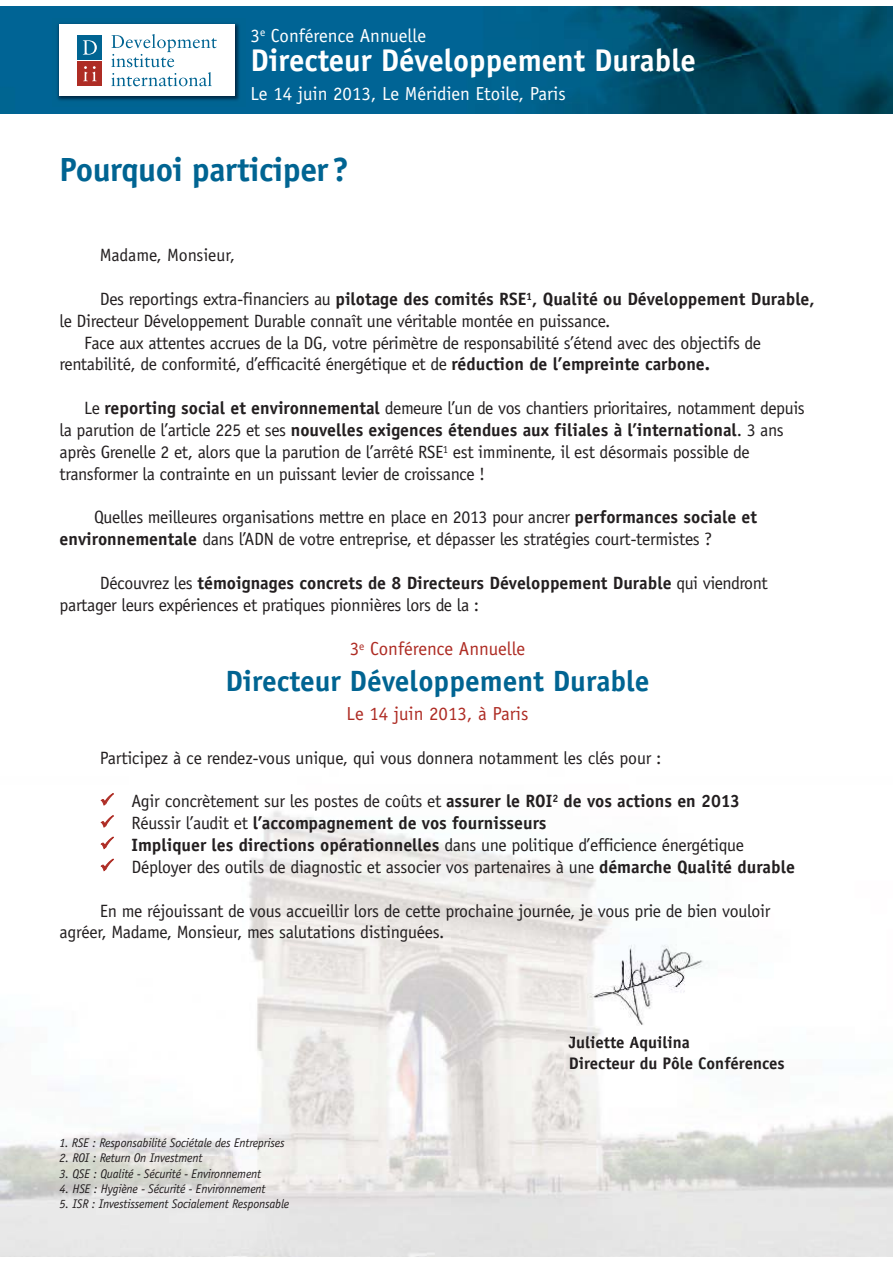
<style>
.page{position:relative;width:893px;height:1263px;background:#fff}
.page>*{position:absolute;margin:0;border:0;box-sizing:border-box;transform-origin:0 0}
.t1{font:700 33.6px "Officina Sans";letter-spacing:-.015em;color:#006492}
.t2{font:700 31.5px "Officina Sans";color:#fff}
.t3{font:700 29.4px "Officina Sans";color:#006492}
.t4{font:18.9px "Officina Sans";color:#fff}
.t5{font:18.9px "Officina Sans";color:#ae2c24}
.t6{font:17.85px/21.9px "Officina Sans";letter-spacing:-.02em;color:#231f20}
.t7{font:700 17.85px "Officina Sans";color:#231f20}
.t8{font:700 16.8px/21px "Officina Sans";color:#231f20}
.t9{font:italic 12.6px "Officina Sans";letter-spacing:-.015em;color:#231f20}
.s1{font-weight:400}
.s2{font-weight:700}
</style>
<div class="page">
<img style="left:0;top:811px;width:892px;height:445px">
<img style="left:0;top:7px;width:892px;height:107px">
<img style="left:53px;top:18px;width:193px;height:88px">
<div style="left:60px;top:24px;width:175px;height:72px;background:#fff"></div>
<div style="left:77px;top:35px;width:25px;height:25px;background:#006492"></div>
<svg style="left:83px;top:40px;width:14px;height:15px"></svg>
<div style="left:77px;top:61px;width:25px;height:25px;background:#ae2c24"></div>
<svg style="left:111px;top:34px;width:106px;height:52px"></svg>
<svg style="left:83px;top:66px;width:13px;height:15px"></svg>
<img style="left:571px;top:929px;width:165px;height:109px">
<img style="left:571px;top:1036px;width:76px;height:2px">
<svg style="left:101px;top:816px;width:12px;height:11px"></svg>
<svg style="left:101px;top:837px;width:12px;height:12px"></svg>
<svg style="left:101px;top:859px;width:12px;height:12px"></svg>
<p class="t4" style="left:250px;top:28px;width:177px">3<sup>e</sup> Conférence Annuelle</p>
<h2 class="t2" style="left:250px;top:48px;width:447px">Directeur Développement Durable</h2>
<p class="t4" style="left:250px;top:87px;width:317px">Le 14 juin 2013, Le Méridien Etoile, Paris</p>
<h1 class="t1" style="left:60px;top:156px;width:291px">Pourquoi participer?</h1>
<p class="t6" style="left:100px;top:246px;width:137px">Madame, Monsieur,</p>
<p class="t7" style="left:100px;top:292px;width:716px"><span class="s1">Des reportings extra-financiers au</span> pilotage des comités RSE<sup>1</sup>, Qualité ou Développement Durable,</p>
<p class="t6" style="left:60px;top:311px;width:552px">le Directeur Développement Durable connaît une véritable montée en puissance.</p>
<p class="t6" style="left:84px;top:333px;width:678px">Face aux attentes accrues de la DG, votre périmètre de responsabilité s’étend avec des objectifs de</p>
<p class="t6" style="left:60px;top:355px;width:652px">rentabilité, de conformité, d’efficacité énergétique et de <span class="s2">réduction de l’empreinte carbone.</span></p>
<p class="t6" style="left:60px;top:399px;width:746px;text-indent:25px">Le <span class="s2">reporting social et environnemental</span> demeure l’un de vos chantiers prioritaires, notamment depuis la parution de l’article 225 et ses <span class="s2">nouvelles exigences étendues aux filiales à l’international</span>. 3 ans après Grenelle 2 et, alors que la parution de l’arrêté RSE<sup>1</sup> est imminente, il est désormais possible de transformer la contrainte en un puissant levier de croissance !</p>
<p class="t6" style="left:60px;top:508px;width:699px;text-indent:34px">Quelles meilleures organisations mettre en place en 2013 pour ancrer <span class="s2">performances sociale et environnementale</span> dans l’ADN de votre entreprise, et dépasser les stratégies court-termistes ?</p>
<p class="t6" style="left:60px;top:573px;width:709px;text-indent:40px">Découvrez les <span class="s2">témoignages concrets de 8 Directeurs Développement Durable</span> qui viendront partager leurs expériences et pratiques pionnières lors de la :</p>
<p class="t5" style="left:350px;top:642px;width:177px">3<sup>e</sup> Conférence Annuelle</p>
<h3 class="t3" style="left:225px;top:670px;width:425px">Directeur Développement Durable</h3>
<p class="t5" style="left:346px;top:706px;width:183px">Le 14 juin 2013, à Paris</p>
<p class="t6" style="left:100px;top:748px;width:563px">Participez à ce rendez-vous unique, qui vous donnera notamment les clés pour :</p>
<p class="t6" style="left:132px;top:792px;width:664px">Agir concrètement sur les postes de coûts et <span class="s2">assurer le ROI</span><sup>2</sup> <span class="s2">de vos actions en 2013<br></span>Réussir l’audit et <span class="s2">l’accompagnement de vos fournisseurs<br>Impliquer les directions opérationnelles</span> dans une politique d’efficience énergétique Déployer des outils de diagnostic et associer vos partenaires à une <span class="s2">démarche Qualité durable</span></p>
<p class="t6" style="left:60px;top:901px;width:712px;text-indent:40px">En me réjouissant de vous accueillir lors de cette prochaine journée, je vous prie de bien vouloir agréer, Madame, Monsieur, mes salutations distinguées.</p>
<p class="t9" style="left:60px;top:1138px;width:227px">1. RSE : Responsabilité Sociétale des Entreprises</p>
<p class="t9" style="left:60px;top:1153px;width:144px">2. ROI : Return On Investment</p>
<p class="t9" style="left:60px;top:1168px;width:203px">3. QSE : Qualité - Sécurité - Environnement</p>
<p class="t9" style="left:60px;top:1184px;width:208px">4. HSE : Hygiène - Sécurité - Environnement</p>
<p class="t9" style="left:60px;top:1199px;width:231px">5. ISR : Investissement Socialement Responsable</p>
<p class="t8" style="left:569px;top:1033px;width:217px">Juliette Aquilina<br>Directeur du Pôle Conférences</p>
</div>
